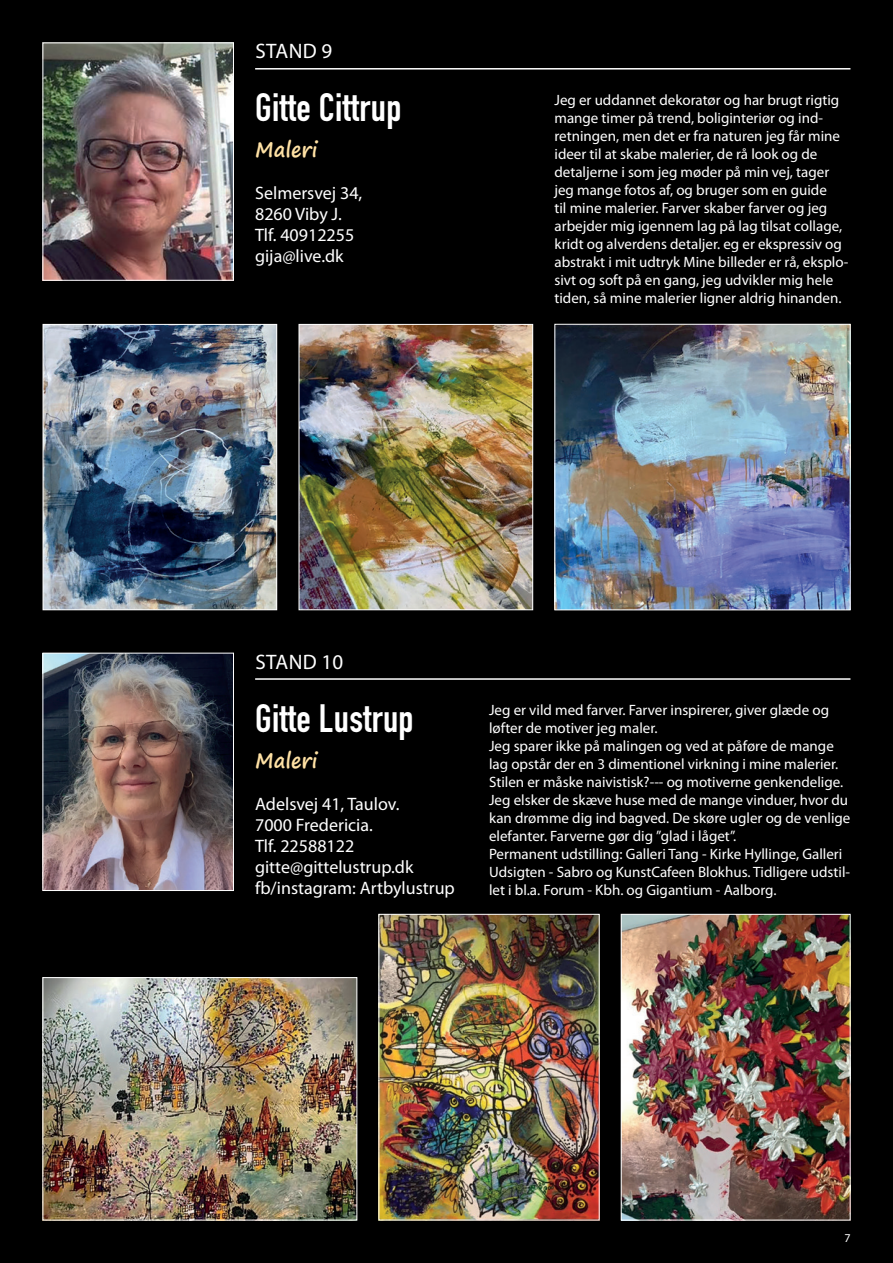
<style>
.page{position:relative;width:893px;height:1263px;background:#000}
.page>*{position:absolute;margin:0;border:0;box-sizing:border-box;transform-origin:0 0}
.t1{font:39px "DIN Engschrift Std";letter-spacing:.01em;color:#fff}
.t2{font:21px "Myriad Pro";letter-spacing:.02em;color:#fff}
.t3{font:700 21px "Segoe Print";color:#ffe2a5;scale:.95 1}
.t4{font:18px/21px "Myriad Pro";color:#fff}
.t5{font:15px/18px "Myriad Pro";color:#fff}
.t6{font:12px "Myriad Pro";color:#fff}
</style>
<div class="page">
<img style="left:45px;top:45px;width:187px;height:234px">
<div style="left:43px;top:43px;width:191px;height:238px;border:1px solid #fff"></div>
<hr style="left:255px;top:68px;width:595px;height:2px;background:#fff">
<img style="left:45px;top:655px;width:187px;height:234px">
<div style="left:43px;top:653px;width:191px;height:238px;border:1px solid #fff"></div>
<hr style="left:255px;top:678px;width:595px;height:2px;background:#fff">
<img style="left:556px;top:326px;width:292px;height:282px">
<div style="left:554px;top:324px;width:296px;height:286px;border:1px solid #fff"></div>
<img style="left:380px;top:916px;width:218px;height:302px">
<div style="left:378px;top:914px;width:222px;height:306px;border:1px solid #fff"></div>
<img style="left:301px;top:326px;width:230px;height:282px">
<div style="left:299px;top:324px;width:234px;height:286px;border:1px solid #fff"></div>
<img style="left:45px;top:326px;width:230px;height:282px">
<div style="left:43px;top:324px;width:234px;height:286px;border:1px solid #fff"></div>
<img style="left:623px;top:916px;width:225px;height:302px">
<div style="left:621px;top:914px;width:229px;height:306px;border:1px solid #fff"></div>
<img style="left:45px;top:979px;width:310px;height:239px">
<div style="left:43px;top:977px;width:314px;height:243px;border:1px solid #fff"></div>
<h2 class="t2" style="left:255px;top:38px;width:79px">STAND 9</h2>
<h1 class="t1" style="left:255px;top:85px;width:148px">Gitte Cittrup</h1>
<h2 class="t3" style="left:255px;top:131px;width:67px">Maleri</h2>
<p class="t4" style="left:255px;top:182px;width:109px">Selmersvej 34,<br>8260 Viby J.<br>Tlf. 40912255 gija@live.dk</p>
<p class="t5" style="left:554px;top:91px;width:296px">Jeg er uddannet dekoratør og har brugt rigtig mange timer på trend, boliginteriør og ind&shy;retningen, men det er fra naturen jeg får mine ideer til at skabe malerier, de rå look og de detaljerne i som jeg møder på min vej, tager jeg mange fotos af, og bruger som en guide<br>til mine malerier. Farver skaber farver og jeg arbejder mig igennem lag på lag tilsat collage, kridt og alverdens detaljer. eg er ekspressiv og abstrakt i mit udtryk Mine billeder er rå, eksplo&shy;sivt og soft på en gang, jeg udvikler mig hele tiden, så mine malerier ligner aldrig hinanden.</p>
<h2 class="t2" style="left:255px;top:648px;width:89px">STAND 10</h2>
<h1 class="t1" style="left:255px;top:695px;width:160px">Gitte Lustrup</h1>
<h2 class="t3" style="left:255px;top:741px;width:67px">Maleri</h2>
<p class="t4" style="left:255px;top:793px;width:201px">Adelsvej 41, Taulov.<br>7000 Fredericia.<br>Tlf. 22588122 gitte@gittelustrup.dk fb/instagram: Artbylustrup</p>
<p class="t5" style="left:489px;top:701px;width:363px">Jeg er vild med farver. Farver inspirerer, giver glæde og løfter de motiver jeg maler.<br>Jeg sparer ikke på malingen og ved at påføre de mange lag opstår der en 3 dimentionel virkning i mine malerier.<br>Stilen er måske naivistisk?--- og motiverne genkendelige.<br>Jeg elsker de skæve huse med de mange vinduer, hvor du kan drømme dig ind bagved. De skøre ugler og de venlige elefanter. Farverne gør dig ”glad i låget”.<br>Permanent udstilling: Galleri Tang - Kirke Hyllinge, Galleri Udsigten - Sabro og KunstCafeen Blokhus. Tidligere udstil&shy;let i bl.a. Forum - Kbh. og Gigantium - Aalborg.</p>
<p class="t6" style="left:844px;top:1231px;width:8px">7</p>
</div>
